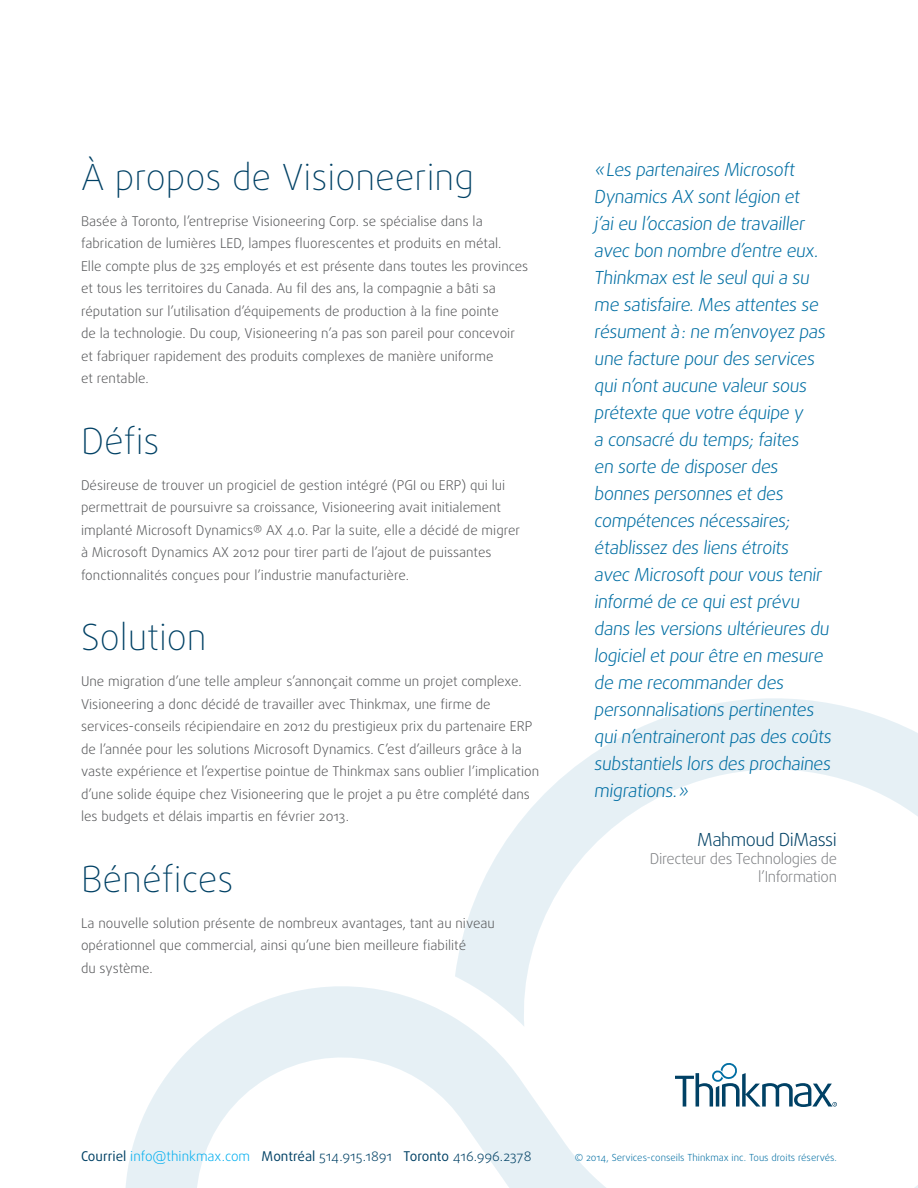
<style>
.page{position:relative;width:918px;height:1188px;background:#fff}
.page>*{position:absolute;margin:0;border:0;box-sizing:border-box;transform-origin:0 0}
.t1{font:100 36px "Daxline Pro";color:#004165}
.t2{font:300 18px/27px "Daxline Pro";color:#006ea3}
.t3{font:300 18px "Daxline Pro";letter-spacing:-.025em;color:#004165}
.t4{font:300 15px/18px "Daxline Pro";letter-spacing:-.025em;color:#808285;text-align:right}
.t5{font:300 13.5px/22.5px "Daxline Pro";color:#57585a}
.t6{font:300 13.5px "Daxline Pro";color:#004165}
.t7{font:300 9.75px "Daxline Pro";color:#006ea3}
.s1{font-weight:400}
.s2{color:#00aeef}
</style>
<div class="page">
<svg style="left:125px;top:698px;width:793px;height:490px"></svg>
<svg style="left:675px;top:1063px;width:162px;height:44px"></svg>
<h1 class="t1" style="left:81px;top:153px;width:394px">À propos de Visioneering</h1>
<p class="t5" style="left:81px;top:210px;width:449px">Basée à Toronto, l’entreprise Visioneering Corp. se spécialise dans la fabrication de lumières LED, lampes fluorescentes et produits en métal.<br>Elle compte plus de 325 employés et est présente dans toutes les provinces et tous les territoires du Canada. Au fil des ans, la compagnie a bâti sa réputation sur l’utilisation d’équipements de production à la fine pointe<br>de la technologie. Du coup, Visioneering n’a pas son pareil pour concevoir et fabriquer rapidement des produits complexes de manière uniforme<br>et rentable.</p>
<h1 class="t1" style="left:81px;top:417px;width:80px">Défis</h1>
<p class="t5" style="left:81px;top:474px;width:441px">Désireuse de trouver un progiciel de gestion intégré (PGI ou ERP) qui lui permettrait de poursuivre sa croissance, Visioneering avait initialement implanté Microsoft Dynamics® AX 4.0. Par la suite, elle a décidé de migrer à Microsoft Dynamics AX 2012 pour tirer parti de l’ajout de puissantes fonctionnalités conçues pour l’industrie manufacturière.</p>
<h1 class="t1" style="left:81px;top:614px;width:127px">Solution</h1>
<p class="t5" style="left:81px;top:670px;width:460px">Une migration d’une telle ampleur s’annonçait comme un projet complexe.<br>Visioneering a donc décidé de travailler avec Thinkmax, une firme de services-conseils récipiendaire en 2012 du prestigieux prix du partenaire ERP de l’année pour les solutions Microsoft Dynamics. C’est d’ailleurs grâce à la vaste expérience et l’expertise pointue de Thinkmax sans oublier l’implication d’une solide équipe chez Visioneering que le projet a pu être complété dans les budgets et délais impartis en février 2013.</p>
<h1 class="t1" style="left:81px;top:855px;width:154px">Bénéfices</h1>
<p class="t5" style="left:81px;top:912px;width:415px">La nouvelle solution présente de nombreux avantages, tant au niveau opérationnel que commercial, ainsi qu’une bien meilleure fiabilité<br>du système.</p>
<p class="t2" style="left:594px;top:156px;width:242px">«Les partenaires Microsoft<br>Dynamics AX sont légion et<br>j ’ai eu l’occasion de travailler avec bon nombre d’entre eux.<br>Thinkmax est le seul qui a su me satisfaire. Mes attentes se résument à: ne m’envoyez pas une facture pour des services qui n’ont aucune valeur sous prétexte que votre équipe y<br>a consacré du temps; faites<br>en sorte de disposer des bonnes personnes et des compétences nécessaires; établissez des liens étroits avec Microsoft pour vous tenir informé de ce qui est prévu dans les versions ultérieures du logiciel et pour être en mesure de me recommander des personnalisations pertinentes qui n’entraineront pas des coûts substantiels lors des prochaines migrations.»</p>
<h2 class="t3" style="left:697px;top:827px;width:141px">Mahmoud DiMassi</h2>
<p class="t4" style="left:650px;top:849px;width:189px">Directeur des Technologies de l’Information</p>
<p class="t6" style="left:81px;top:1147px;width:452px"><span class="s1">Courriel</span> <span class="s2">info@thinkmax.com</span> <span class="s1">Montréal</span> 514.915.1891 <span class="s1">Toronto</span> 416.996.2378</p>
<p class="t7" style="left:575px;top:1151px;width:264px">© 2014, Services-conseils Thinkmax inc. Tous droits réservés.</p>
</div>
